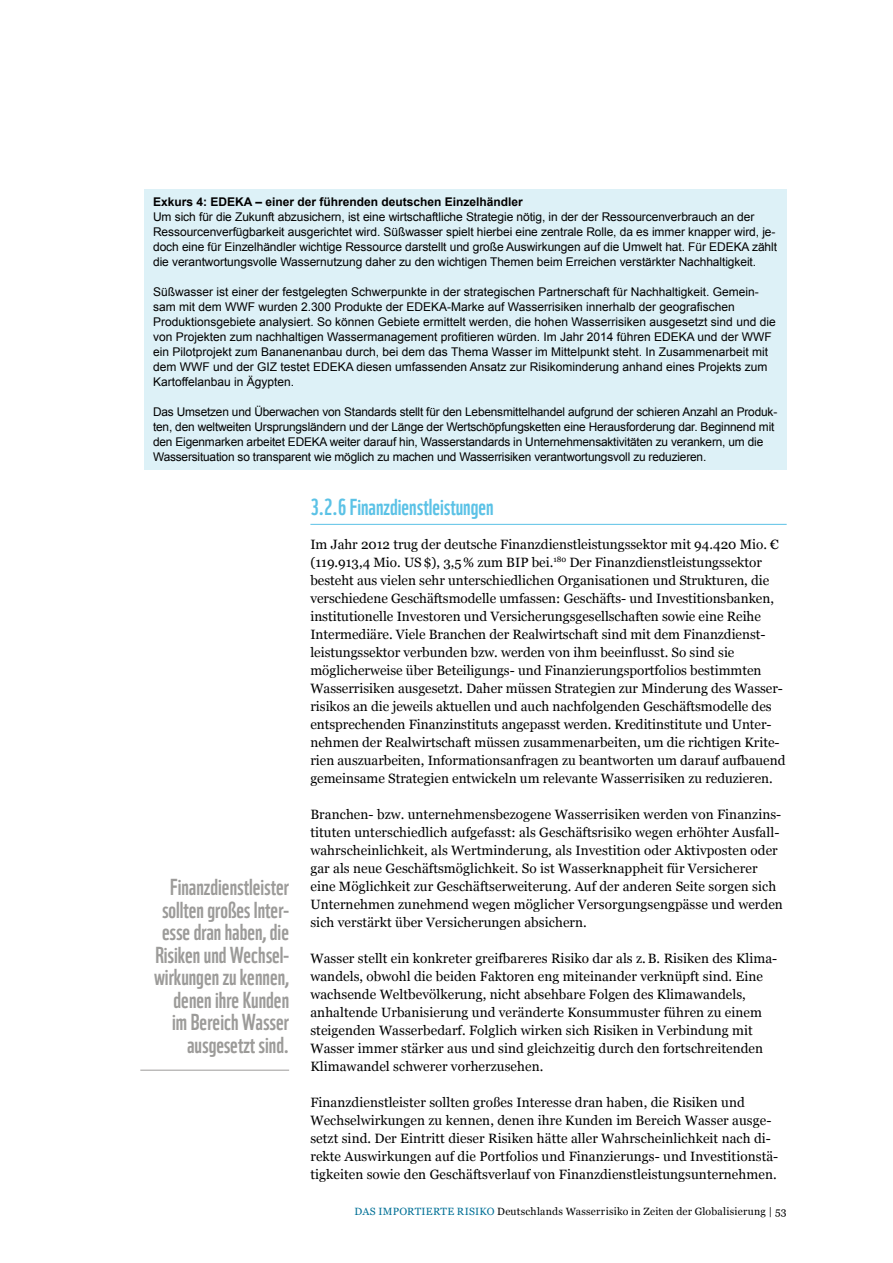
<style>
.page{position:relative;width:893px;height:1263px;background:#fff}
.page>*{position:absolute;margin:0;border:0;box-sizing:border-box;transform-origin:0 0}
.t1{font:22.5px/22.5px "WWF";color:#9c9b99;text-align:right}
.t2{font:22.5px "WWF";color:#5bc2e6}
.t3{font:13.5px/18px "Georgia";letter-spacing:.005em;color:#000}
.t4{font:12px/15px "Arial";letter-spacing:-.005em;color:#000}
.t5{font:700 12px "Arial";color:#000}
.t6{font:10.5px "Georgia";letter-spacing:.02em;color:#000}
.s1{color:#007096}
</style>
<div class="page">
<div style="left:145px;top:189px;width:642px;height:280px;background:#ddf1f7"></div>
<hr style="left:310px;top:524px;width:477px;height:1px;background:#5bc2e6">
<hr style="left:140px;top:1070px;width:149px;height:1px;background:#9c9b99">
<p class="t5" style="left:153px;top:194px;width:371px">Exkurs 4: EDEKA – einer der führenden deutschen Einzelhändler</p>
<p class="t4" style="left:153px;top:209px;width:626px">Um sich für die Zukunft abzusichern, ist eine wirtschaftliche Strategie nötig, in der der Ressourcenverbrauch an der Ressourcenverfügbarkeit ausgerichtet wird. Süßwasser spielt hierbei eine zentrale Rolle, da es immer knapper wird, je&shy;doch eine für Einzelhändler wichtige Ressource darstellt und große Auswirkungen auf die Umwelt hat. Für EDEKA zählt die verantwortungsvolle Wassernutzung daher zu den wichtigen Themen beim Erreichen verstärkter Nachhaltigkeit.</p>
<p class="t4" style="left:153px;top:284px;width:624px">Süßwasser ist einer der festgelegten Schwerpunkte in der strategischen Partnerschaft für Nachhaltigkeit. Gemein&shy;sam mit dem WWF wurden 2.300 Produkte der EDEKA-Marke auf Wasserrisiken innerhalb der geografischen Produktionsgebiete analysiert. So können Gebiete ermittelt werden, die hohen Wasserrisiken ausgesetzt sind und die von Projekten zum nachhaltigen Wassermanagement profitieren würden. Im Jahr 2014 führen EDEKA und der WWF ein Pilotprojekt zum Bananenanbau durch, bei dem das Thema Wasser im Mittelpunkt steht. In Zusammenarbeit mit dem WWF und der GIZ testet EDEKA diesen umfassenden Ansatz zur Risikominderung anhand eines Projekts zum Kartoffelanbau in Ägypten.</p>
<p class="t4" style="left:153px;top:404px;width:626px">Das Umsetzen und Überwachen von Standards stellt für den Lebensmittelhandel aufgrund der schieren Anzahl an Produk&shy;ten, den weltweiten Ursprungsländern und der Länge der Wertschöpfungsketten eine Herausforderung dar. Beginnend mit den Eigenmarken arbeitet EDEKA weiter darauf hin, Wasserstandards in Unternehmensaktivitäten zu verankern, um die Wassersituation so transparent wie möglich zu machen und Wasserrisiken verantwortungsvoll zu reduzieren.</p>
<h1 class="t2" style="left:310px;top:490px;width:185px">3.2.6 Finanzdienstleistungen</h1>
<p class="t3" style="left:310px;top:535px;width:477px">Im Jahr 2012 trug der deutsche Finanzdienstleistungssektor mit 94.420 Mio. € (119.913,4 Mio. US$), 3,5% zum BIP bei.<sup>180</sup> Der Finanzdienstleistungssektor besteht aus vielen sehr unterschiedlichen Organisationen und Strukturen, die verschiedene Geschäftsmodelle umfassen: Geschäfts- und Investitionsbanken, institutionelle Investoren und Versicherungsgesellschaften sowie eine Reihe Intermediäre. Viele Branchen der Realwirtschaft sind mit dem Finanzdienst&shy;leistungssektor verbunden bzw. werden von ihm beeinflusst. So sind sie möglicherweise über Beteiligungs- und Finanzierungsportfolios bestimmten Wasserrisiken ausgesetzt. Daher müssen Strategien zur Minderung des Wasser&shy;risikos an die jeweils aktuellen und auch nachfolgenden Geschäftsmodelle des entsprechenden Finanzinstituts angepasst werden. Kreditinstitute und Unter&shy;nehmen der Realwirtschaft müssen zusammenarbeiten, um die richtigen Krite&shy;rien auszuarbeiten, Informationsanfragen zu beantworten um darauf aufbauend gemeinsame Strategien entwickeln um relevante Wasserrisiken zu reduzieren.</p>
<p class="t3" style="left:310px;top:805px;width:474px">Branchen- bzw. unternehmensbezogene Wasserrisiken werden von Finanzins&shy;tituten unterschiedlich aufgefasst: als Geschäftsrisiko wegen erhöhter Ausfall&shy;wahrscheinlichkeit, als Wertminderung, als Investition oder Aktivposten oder gar als neue Geschäftsmöglichkeit. So ist Wasserknappheit für Versicherer eine Möglichkeit zur Geschäftserweiterung. Auf der anderen Seite sorgen sich Unternehmen zunehmend wegen möglicher Versorgungsengpässe und werden sich verstärkt über Versicherungen absichern.</p>
<p class="t3" style="left:310px;top:949px;width:468px">Wasser stellt ein konkreter greifbareres Risiko dar als z.B. Risiken des Klima&shy;wandels, obwohl die beiden Faktoren eng miteinander verknüpft sind. Eine wachsende Weltbevölkerung, nicht absehbare Folgen des Klimawandels, anhaltende Urbanisierung und veränderte Konsummuster führen zu einem steigenden Wasserbedarf. Folglich wirken sich Risiken in Verbindung mit Wasser immer stärker aus und sind gleichzeitig durch den fortschreitenden Klimawandel schwerer vorherzusehen.</p>
<p class="t3" style="left:310px;top:1093px;width:469px">Finanzdienstleister sollten großes Interesse dran haben, die Risiken und Wechselwirkungen zu kennen, denen ihre Kunden im Bereich Wasser ausge&shy;setzt sind. Der Eintritt dieser Risiken hätte aller Wahrscheinlichkeit nach di&shy;rekte Auswirkungen auf die Portfolios und Finanzierungs- und Investitionstä&shy;tigkeiten sowie den Geschäftsverlauf von Finanzdienstleistungsunternehmen.</p>
<h1 class="t1" style="left:154px;top:874px;width:137px">Finanzdienstleister sollten großes Inter&shy;esse dran haben, die<br>Risiken und Wechsel&shy;wirkungen zu kennen, denen ihre Kunden im Bereich Wasser ausgesetzt sind.</h1>
<p class="t6" style="left:355px;top:1205px;width:434px"><span class="s1">DAS IMPORTIERTE RISIKO</span> Deutschlands Wasserrisiko in Zeiten der Globalisierung | 53</p>
</div>
